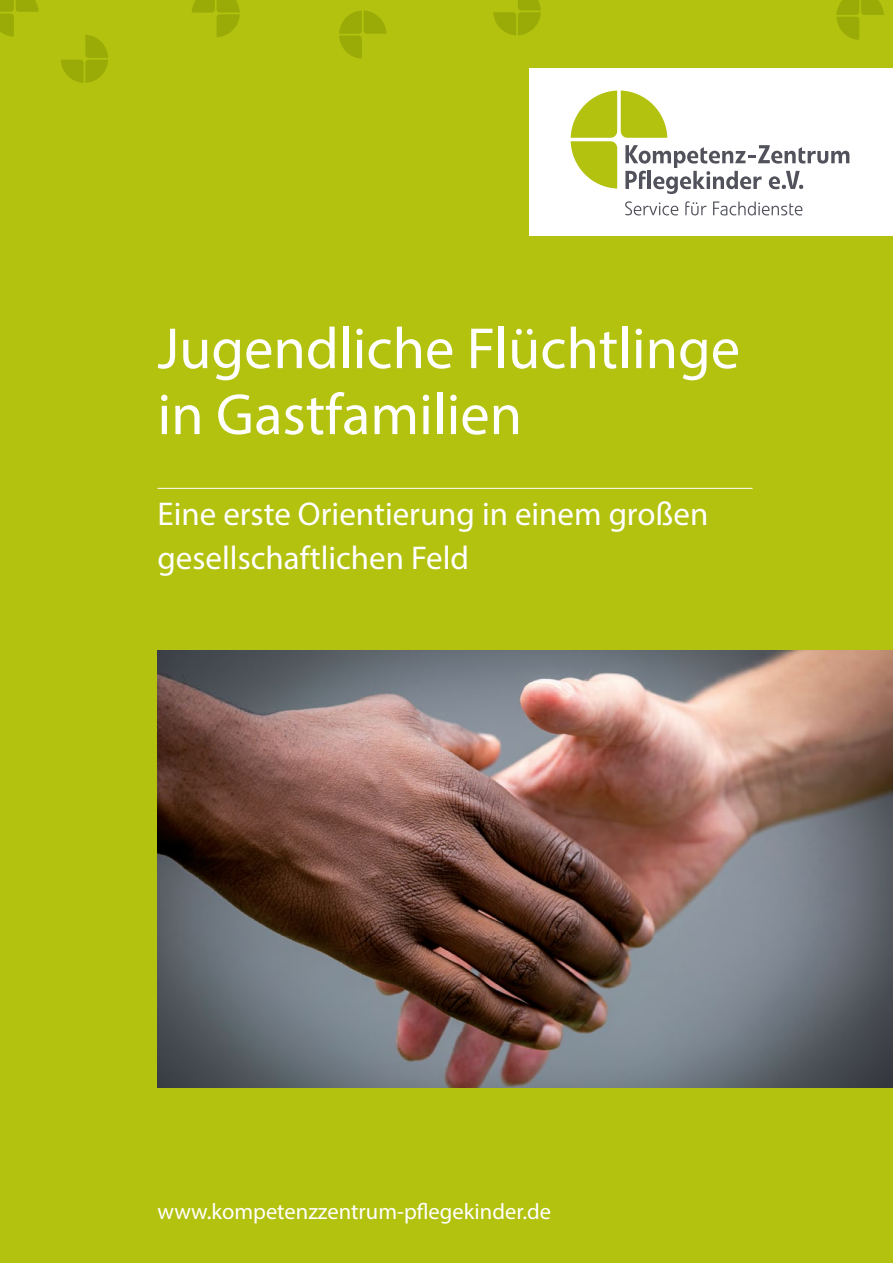
<style>
.page{position:relative;width:893px;height:1263px;background:#b3c10f}
.page>*{position:absolute;margin:0;border:0;box-sizing:border-box;transform-origin:0 0}
.t1{font:58.5px/66px "Myriad Pro";color:#fff}
.t2{font:33px/43.5px "Myriad Pro";color:#fff}
.t3{font:22.5px "Myriad Pro";color:#fff}
</style>
<div class="page">
<svg style="left:836px;top:0;width:48px;height:40px"></svg>
<svg style="left:493px;top:0;width:48px;height:35px"></svg>
<svg style="left:0;top:0;width:39px;height:37px"></svg>
<svg style="left:61px;top:35px;width:47px;height:48px"></svg>
<svg style="left:192px;top:0;width:48px;height:37px"></svg>
<svg style="left:339px;top:11px;width:48px;height:48px"></svg>
<div style="left:529px;top:68px;width:364px;height:168px;background:#fff"></div>
<svg style="left:625px;top:201px;width:53px;height:14px"></svg>
<svg style="left:685px;top:201px;width:21px;height:14px"></svg>
<svg style="left:713px;top:201px;width:89px;height:14px"></svg>
<svg style="left:571px;top:91px;width:278px;height:103px"></svg>
<hr style="left:158px;top:488px;width:595px;height:1px;background:#fff">
<img style="left:158px;top:651px;width:735px;height:436px">
<h1 class="t1" style="left:158px;top:315px;width:584px">Jugendliche Flüchtlinge in Gastfamilien</h1>
<p class="t2" style="left:158px;top:492px;width:552px">Eine erste Orientierung in einem großen gesellschaftlichen Feld</p>
<p class="t3" style="left:158px;top:1197px;width:395px">www.kompetenzzentrum-pflegekinder.de</p>
</div>
